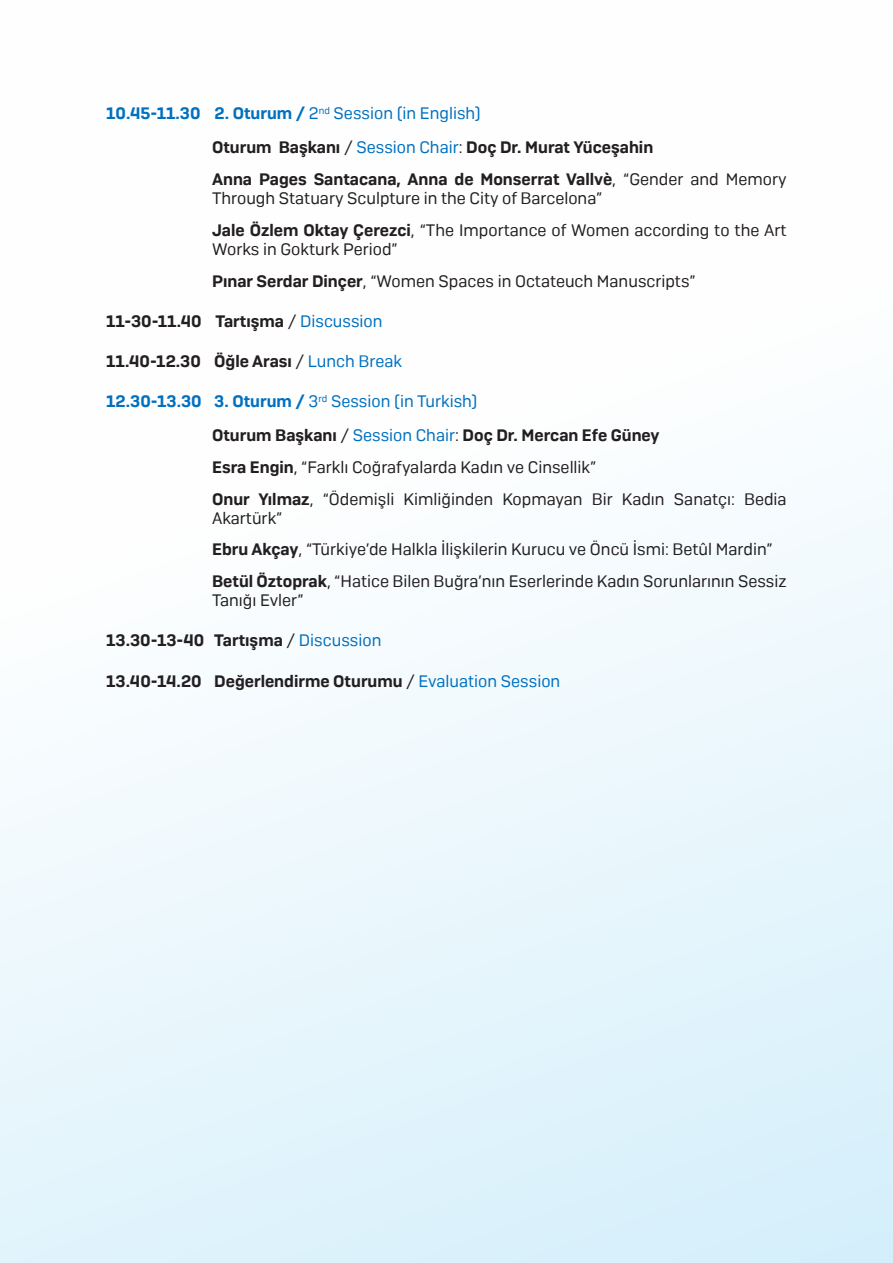
<style>
.page{position:relative;width:893px;height:1263px;background:#fff}
.page>*{position:absolute;margin:0;border:0;box-sizing:border-box;transform-origin:0 0}
.t1{font:16.5px/19px "Camber";color:#231f20}
.t2{font:600 16.5px "Camber";color:#231f20}
.t3{font:600 16.5px "Camber";color:#0070c0}
.s1{font-weight:400}
.s2{font-weight:400;color:#0070c0}
.s3{font-weight:600}
</style>
<div class="page">
<div style="left:0;top:0;width:893px;height:1263px;background:linear-gradient(to bottom,#fff,#def3fc)"></div>
<p class="t3" style="left:106px;top:103px;width:376px">10.45-11.30 2. Oturum / <span class="s1">2</span><sup>nd</sup> <span class="s1">Session (in English)</span></p>
<p class="t2" style="left:212px;top:137px;width:443px">Oturum Başkanı <span class="s1">/</span> <span class="s2">Session Chair</span><span class="s1">:</span> Doç Dr. Murat Yüceşahin</p>
<p class="t1" style="left:212px;top:170px;width:576px"><span class="s3">Anna Pages Santacana, Anna de Monserrat Vallvè</span>, “Gender and Memory<br>Through Statuary Sculpture in the City of Barcelona”</p>
<p class="t1" style="left:212px;top:220px;width:576px"><span class="s3">Jale Özlem Oktay Çerezci</span>, “The Importance of Women according to the Art<br>Works in Gokturk Period”</p>
<p class="t1" style="left:212px;top:271px;width:485px"><span class="s3">Pınar Serdar Dinçer</span>, “Women Spaces in Octateuch Manuscripts”</p>
<p class="t2" style="left:106px;top:311px;width:278px">11-30-11.40 Tartışma <span class="s1">/</span> <span class="s2">Discussion</span></p>
<p class="t2" style="left:106px;top:351px;width:297px">11.40-12.30 Öğle Arası <span class="s1">/</span> <span class="s2">Lunch Break</span></p>
<p class="t3" style="left:106px;top:391px;width:373px">12.30-13.30 3. Oturum / <span class="s1">3</span><sup>rd</sup> <span class="s1">Session (in Turkish)</span></p>
<p class="t2" style="left:212px;top:425px;width:449px">Oturum Başkanı <span class="s1">/</span> <span class="s2">Session Chair</span><span class="s1">:</span> Doç Dr. Mercan Efe Güney</p>
<p class="t1" style="left:212px;top:457px;width:386px"><span class="s3">Esra Engin</span>, “Farklı Coğrafyalarda Kadın ve Cinsellik”</p>
<p class="t1" style="left:212px;top:489px;width:576px"><span class="s3">Onur Yılmaz</span>, “Ödemişli Kimliğinden Kopmayan Bir Kadın Sanatçı: Bedia<br>Akartürk”</p>
<p class="t1" style="left:212px;top:540px;width:562px"><span class="s3">Ebru Akçay</span>, “Türkiye’de Halkla İlişkilerin Kurucu ve Öncü İsmi: Betûl Mardin”</p>
<p class="t1" style="left:212px;top:572px;width:576px"><span class="s3">Betül Öztoprak</span>, “Hatice Bilen Buğra’nın Eserlerinde Kadın Sorunlarının Sessiz<br>Tanığı Evler”</p>
<p class="t2" style="left:106px;top:630px;width:277px">13.30-13-40 Tartışma <span class="s1">/</span> <span class="s2">Discussion</span></p>
<p class="t2" style="left:106px;top:671px;width:456px">13.40-14.20 Değerlendirme Oturumu <span class="s1">/</span> <span class="s2">Evaluation Session</span></p>
</div>
